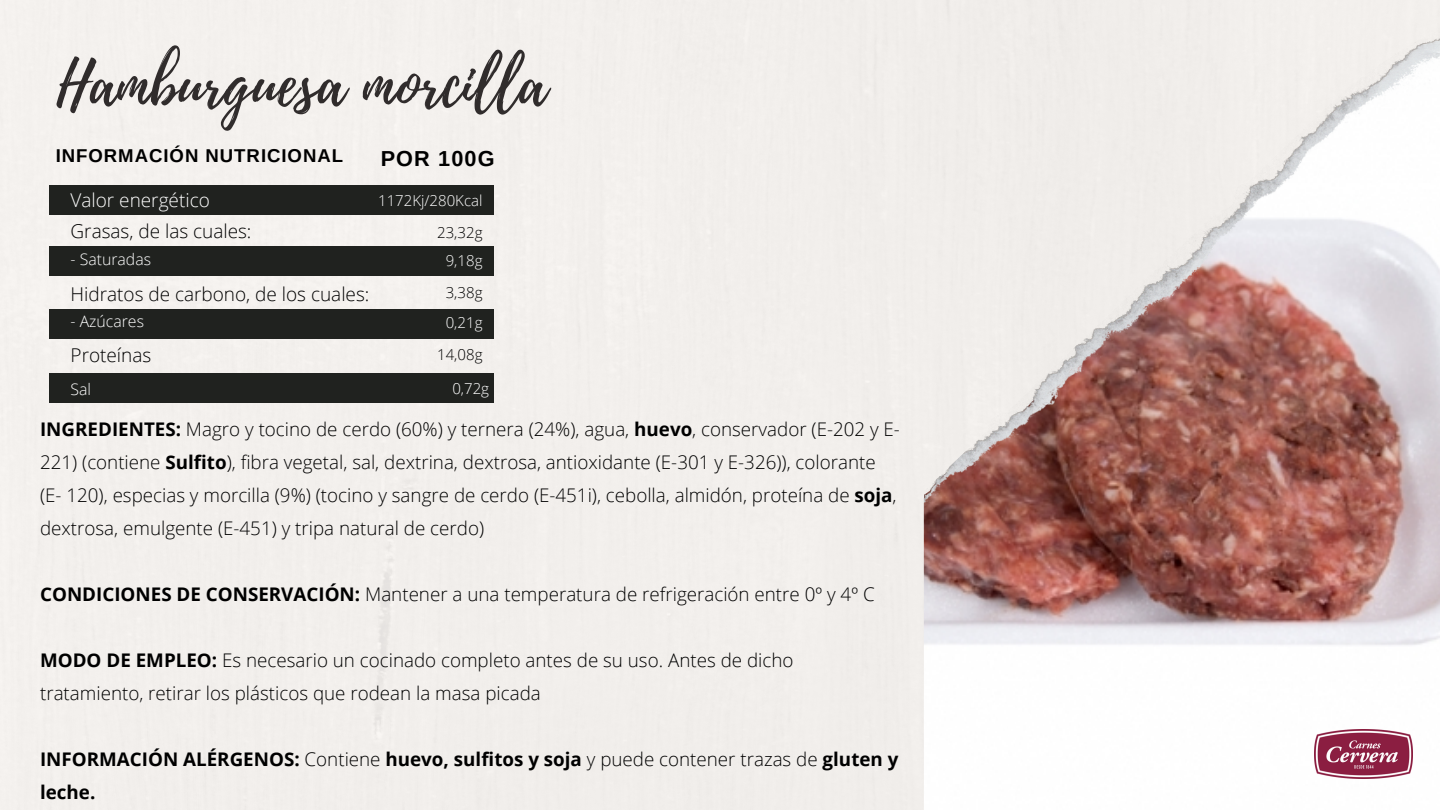
<style>
.page{position:relative;width:1440px;height:810px;background:#f2efec}
.page>*{position:absolute;margin:0;border:0;box-sizing:border-box;transform-origin:0 0}
.t1{font:63px "Playlist Script";color:#302c2c}
.t2{font:700 21.7px "Arimo";letter-spacing:.05em;color:#000}
.t3{font:300 19px "Open Sans";color:#000}
.t4{font:300 19px "Open Sans";color:#fff}
.t5{font:300 18.8px/33px "Open Sans";color:#000}
.t6{font:700 18.8px/33px "Open Sans";color:#000}
.t7{font:700 18.6px "Arimo";letter-spacing:.05em;color:#000}
.t8{font:300 15.8px "Open Sans";color:#fff}
.t9{font:300 15px "Open Sans";color:#fff}
.t10{font:300 15px "Open Sans";color:#000}
.s1{font-weight:700}
.s2{font-weight:300}
</style>
<div class="page">
<img style="left:924px;top:559px;width:516px;height:251px">
<img style="left:924px;top:19px;width:516px;height:540px">
<div style="left:49px;top:186px;width:444px;height:29px;background:#20221f"></div>
<div style="left:49px;top:373px;width:444px;height:30px;background:#20221f"></div>
<div style="left:49px;top:310px;width:444px;height:29px;background:#20221f"></div>
<div style="left:49px;top:246px;width:444px;height:29px;background:#20221f"></div>
<img style="left:1314px;top:729px;width:99px;height:50px">
<p class="t1" style="left:57px;top:39px;width:492px">Hamburguesa morcilla</p>
<p class="t7" style="left:56px;top:146px;width:289px">INFORMACIÓN NUTRICIONAL</p>
<p class="t4" style="left:71px;top:187px;width:141px">Valor energético</p>
<p class="t2" style="left:381px;top:146px;width:115px">POR 100G</p>
<p class="t9" style="left:378px;top:190px;width:106px">1172Kj/280Kcal</p>
<p class="t3" style="left:71px;top:217px;width:182px">Grasas, de las cuales:</p>
<p class="t10" style="left:437px;top:222px;width:47px">23,32g</p>
<p class="t8" style="left:71px;top:248px;width:82px">- Saturadas</p>
<p class="t9" style="left:446px;top:250px;width:38px">9,18g</p>
<p class="t3" style="left:71px;top:281px;width:300px">Hidratos de carbono, de los cuales:</p>
<p class="t10" style="left:446px;top:282px;width:38px">3,38g</p>
<p class="t8" style="left:71px;top:311px;width:75px">- Azúcares</p>
<p class="t9" style="left:446px;top:312px;width:38px">0,21g</p>
<p class="t3" style="left:71px;top:341px;width:82px">Proteínas</p>
<p class="t10" style="left:437px;top:344px;width:47px">14,08g</p>
<p class="t8" style="left:71px;top:378px;width:22px">Sal</p>
<p class="t9" style="left:452px;top:378px;width:38px">0,72g</p>
<p class="t5" style="left:40px;top:412px;width:861px"><span class="s1">INGREDIENTES:</span> Magro y tocino de cerdo (60%) y ternera (24%), agua, <span class="s1">huevo</span>, conservador (E-202 y E-</p>
<p class="t5" style="left:40px;top:445px;width:858px">221) (contiene <span class="s1">Sulfito</span>), fibra vegetal, sal, dextrina, dextrosa, antioxidante (E-301 y E-326)), colorante (E- 120), especias y morcilla (9%) (tocino y sangre de cerdo (E-451i), cebolla, almidón, proteína de <span class="s1">soja</span>,</p>
<p class="t5" style="left:40px;top:511px;width:446px">dextrosa, emulgente (E-451) y tripa natural de cerdo)</p>
<p class="t5" style="left:40px;top:577px;width:836px"><span class="s1">CONDICIONES DE CONSERVACIÓN:</span> Mantener a una temperatura de refrigeración entre 0º y 4º C</p>
<p class="t5" style="left:40px;top:643px;width:755px"><span class="s1">MODO DE EMPLEO:</span> Es necesario un cocinado completo antes de su uso. Antes de dicho tratamiento, retirar los plásticos que rodean la masa picada</p>
<p class="t6" style="left:40px;top:742px;width:860px">INFORMACIÓN ALÉRGENOS: <span class="s2">Contiene</span> huevo, sulfitos y soja <span class="s2">y puede contener trazas de</span> gluten y leche.</p>
</div>
